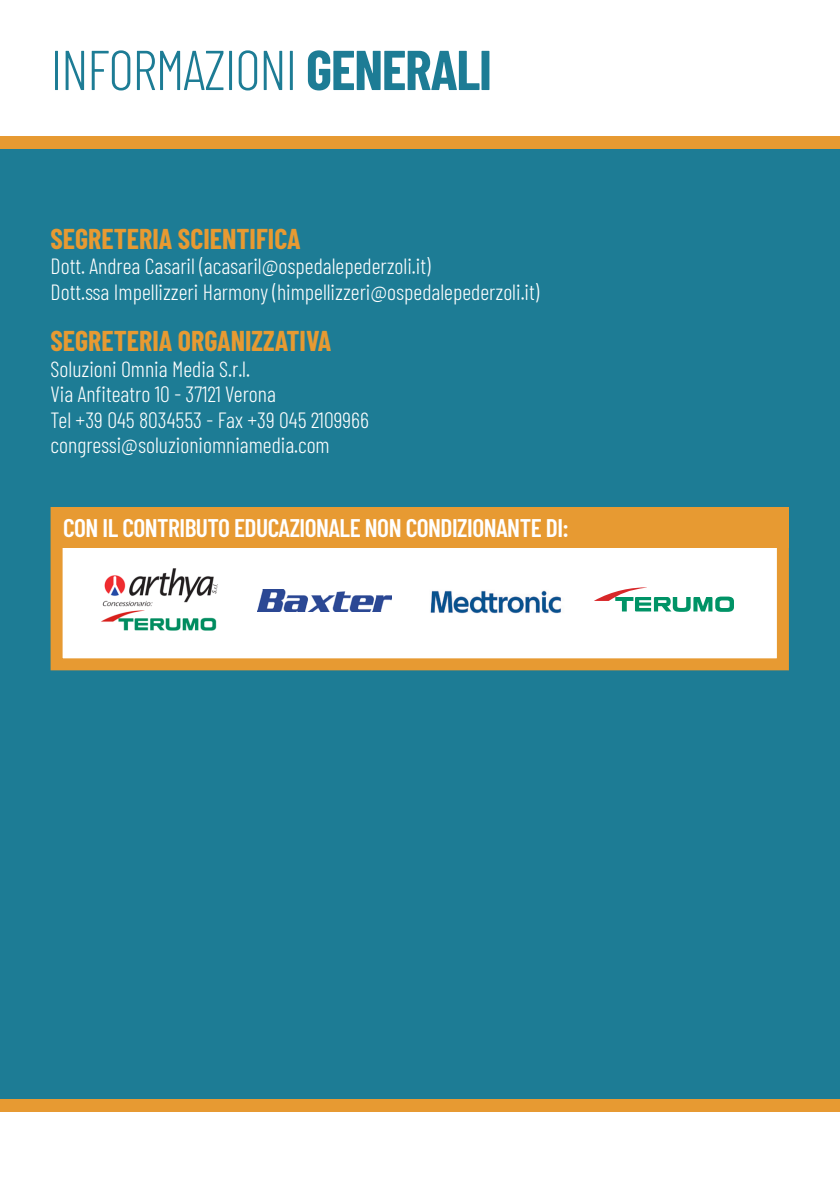
<style>
.page{position:relative;width:840px;height:1191px;background:#fff}
.page>*{position:absolute;margin:0;border:0;box-sizing:border-box;transform-origin:0 0}
.t1{font:300 56px "Barlow Condensed";letter-spacing:-.02em;color:#1d7c95}
.t2{font:700 28px "Barlow Condensed";color:#e79a32}
.t3{font:600 25.4px "Barlow Condensed";letter-spacing:-.02em;color:#fff}
.t4{font:300 22px "Barlow Condensed";color:#fff}
.s1{font-weight:700}
</style>
<div class="page">
<div style="left:0;top:137px;width:839px;height:962px;background:#1d7c95"></div>
<div style="left:0;top:137px;width:839px;height:12px;background:#e79a32"></div>
<div style="left:51px;top:507px;width:737px;height:163px;background:#fff;border:12px solid #e79a32"></div>
<div style="left:51px;top:507px;width:737px;height:41px;background:#e79a32"></div>
<img style="left:101px;top:568px;width:117px;height:63px">
<svg style="left:594px;top:587px;width:139px;height:25px"></svg>
<img style="left:430px;top:590px;width:131px;height:24px">
<div style="left:0;top:1099px;width:839px;height:12px;background:#e79a32"></div>
<img style="left:257px;top:590px;width:134px;height:21px">
<p class="t1" style="left:51px;top:30px;width:442px">INFORMAZIONI <span class="s1">GENERALI</span></p>
<p class="t2" style="left:51px;top:219px;width:251px">SEGRETERIA SCIENTIFICA</p>
<p class="t4" style="left:51px;top:250px;width:381px">Dott. Andrea Casaril (acasaril@ospedalepederzoli.it)</p>
<p class="t4" style="left:51px;top:276px;width:490px">Dott.ssa Impellizzeri Harmony (himpellizzeri@ospedalepederzoli.it)</p>
<p class="t2" style="left:51px;top:321px;width:282px">SEGRETERIA ORGANIZZATIVA</p>
<p class="t4" style="left:51px;top:353px;width:201px">Soluzioni Omnia Media S.r.l.</p>
<p class="t4" style="left:51px;top:378px;width:227px">Via Anfiteatro 10 - 37121 Verona</p>
<p class="t4" style="left:51px;top:404px;width:320px">Tel +39 045 8034553 - Fax +39 045 2109966</p>
<p class="t4" style="left:51px;top:430px;width:280px">congressi@soluzioniomniamedia.com</p>
<p class="t3" style="left:63px;top:509px;width:507px">CON IL CONTRIBUTO EDUCAZIONALE NON CONDIZIONANTE DI:</p>
</div>
